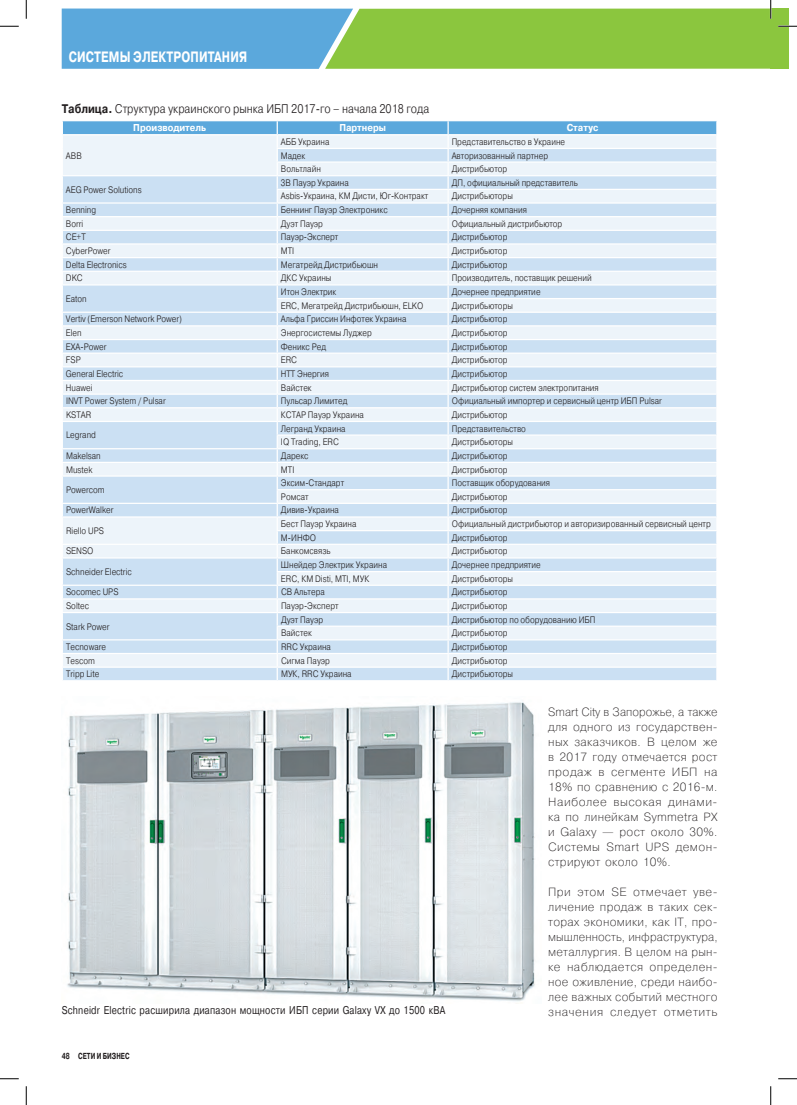
<style>
.page{position:relative;width:797px;height:1105px;background:#fff}
.page>*{position:absolute;margin:0;border:0;box-sizing:border-box;transform-origin:0 0}
.t1{font:700 15px "Pragmatica";letter-spacing:.01em;color:#fff;scale:.75 1}
.t2{font:300 12.5px "Pragmatica";color:#231f20;scale:.85 1}
.t3{font:200 11.88px/15px "Pragmatica";letter-spacing:.025em;color:#231f20;text-align:justify}
.t4{font:11.25px "Pragmatica";letter-spacing:.025em;color:#231f20;scale:.8 1}
.t5{font:700 10px "Pragmatica";color:#fff;scale:.9 1}
.t6{font:300 9.38px "Pragmatica";color:#231f20;scale:.85 1}
.t7{font:700 8.75px "Pragmatica";color:#231f20;scale:.7 1}
.s1{font-weight:700}
</style>
<div class="page">
<div style="left:770px;top:9px;width:18px;height:60px;background:#8bc63e"></div>
<svg style="left:62px;top:121px;width:655px;height:559px;background:#dbe9f6"></svg>
<img style="left:67px;top:702px;width:468px;height:300px">
<svg style="left:0;top:25px;width:19px;height:2px"></svg>
<svg style="left:778px;top:25px;width:19px;height:2px"></svg>
<svg style="left:0;top:1078px;width:19px;height:1px"></svg>
<svg style="left:778px;top:1078px;width:19px;height:1px"></svg>
<svg style="left:25px;top:0;width:2px;height:19px"></svg>
<svg style="left:25px;top:1086px;width:2px;height:19px"></svg>
<svg style="left:62px;top:0;width:709px;height:69px;background:#8ac38d"></svg>
<svg style="left:770px;top:1086px;width:1px;height:19px"></svg>
<h1 class="t1" style="left:69px;top:47px;width:23px">Систе</h1>
<h1 class="t1" style="left:109px;top:47px;width:186px">мы электропитания</h1>
<h2 class="t2" style="left:62px;top:101px;width:434px"><span class="s1">Таблица.</span> Структура украинского рынка ИБП 2017‑го – начала 2018 года</h2>
<p class="t5" style="left:133px;top:121px;width:83px">Производитель</p>
<p class="t5" style="left:339px;top:121px;width:53px">Партнеры</p>
<p class="t5" style="left:566px;top:121px;width:37px">Статус</p>
<p class="t6" style="left:66px;top:149px;width:20px">ABB</p>
<p class="t6" style="left:281px;top:136px;width:59px">АББ Украина</p>
<p class="t6" style="left:451px;top:136px;width:135px">Представительство в Украине</p>
<p class="t6" style="left:281px;top:149px;width:30px">Мадек</p>
<p class="t6" style="left:451px;top:149px;width:115px">Авторизованный партнер</p>
<p class="t6" style="left:281px;top:163px;width:49px">Вольтлайн</p>
<p class="t6" style="left:451px;top:163px;width:67px">Дистрибьютор</p>
<p class="t6" style="left:66px;top:183px;width:91px">AEG Power Solutions</p>
<p class="t6" style="left:281px;top:177px;width:81px">3В Пауэр Украина</p>
<p class="t6" style="left:451px;top:177px;width:150px">ДП, официальный представитель</p>
<p class="t6" style="left:281px;top:190px;width:175px">Asbis-Украина, КМ Дисти, Юг-Контракт</p>
<p class="t6" style="left:451px;top:190px;width:74px">Дистрибьюторы</p>
<p class="t6" style="left:66px;top:204px;width:37px">Benning</p>
<p class="t6" style="left:281px;top:204px;width:127px">Беннинг Пауэр Электроникс</p>
<p class="t6" style="left:451px;top:204px;width:90px">Дочерняя компания</p>
<p class="t6" style="left:66px;top:218px;width:22px">Borri</p>
<p class="t6" style="left:281px;top:218px;width:51px">Дуэт Пауэр</p>
<p class="t6" style="left:451px;top:218px;width:132px">Официальный дистрибьютор</p>
<p class="t6" style="left:66px;top:231px;width:25px">CE+T</p>
<p class="t6" style="left:281px;top:231px;width:69px">Пауэр-Эксперт</p>
<p class="t6" style="left:451px;top:231px;width:67px">Дистрибьютор</p>
<p class="t6" style="left:66px;top:245px;width:54px">CyberPower</p>
<p class="t6" style="left:281px;top:245px;width:17px">MTI</p>
<p class="t6" style="left:451px;top:245px;width:67px">Дистрибьютор</p>
<p class="t6" style="left:66px;top:259px;width:73px">Delta Electronics</p>
<p class="t6" style="left:281px;top:259px;width:116px">Мегатрейд Дистрибьюшн</p>
<p class="t6" style="left:451px;top:259px;width:67px">Дистрибьютор</p>
<p class="t6" style="left:66px;top:272px;width:21px">DKC</p>
<p class="t6" style="left:281px;top:272px;width:61px">ДКС Украины</p>
<p class="t6" style="left:452px;top:272px;width:166px">Производитель, поставщик решений</p>
<p class="t6" style="left:66px;top:293px;width:26px">Eaton</p>
<p class="t6" style="left:281px;top:286px;width:67px">Итон Электрик</p>
<p class="t6" style="left:452px;top:286px;width:106px">Дочернее предприятие</p>
<p class="t6" style="left:281px;top:299px;width:169px">ERC, Мегатрейд Дистрибьюшн, ELKO</p>
<p class="t6" style="left:452px;top:299px;width:73px">Дистрибьюторы</p>
<p class="t6" style="left:66px;top:313px;width:138px">Vertiv (Emerson Network Power)</p>
<p class="t6" style="left:281px;top:313px;width:149px">Альфа Гриссин Инфотек Украина</p>
<p class="t6" style="left:452px;top:313px;width:67px">Дистрибьютор</p>
<p class="t6" style="left:66px;top:327px;width:20px">Elen</p>
<p class="t6" style="left:281px;top:327px;width:108px">Энергосистемы Луджер</p>
<p class="t6" style="left:452px;top:327px;width:67px">Дистрибьютор</p>
<p class="t6" style="left:66px;top:340px;width:49px">EXA‑Power</p>
<p class="t6" style="left:281px;top:340px;width:55px">Феникс Ред</p>
<p class="t6" style="left:452px;top:340px;width:67px">Дистрибьютор</p>
<p class="t6" style="left:66px;top:354px;width:19px">FSP</p>
<p class="t6" style="left:281px;top:354px;width:21px">ERC</p>
<p class="t6" style="left:452px;top:354px;width:67px">Дистрибьютор</p>
<p class="t6" style="left:66px;top:368px;width:69px">General Electric</p>
<p class="t6" style="left:281px;top:368px;width:58px">НТТ Энергия</p>
<p class="t6" style="left:452px;top:368px;width:67px">Дистрибьютор</p>
<p class="t6" style="left:66px;top:381px;width:33px">Huawei</p>
<p class="t6" style="left:281px;top:381px;width:38px">Вайстек</p>
<p class="t6" style="left:452px;top:381px;width:174px">Дистрибьютор систем электропитания</p>
<p class="t6" style="left:66px;top:395px;width:119px">INVT Power System / Pulsar</p>
<p class="t6" style="left:281px;top:395px;width:80px">Пульсар Лимитед</p>
<p class="t6" style="left:452px;top:395px;width:249px">Официальный импортер и сервисный центр ИБП Pulsar</p>
<p class="t6" style="left:66px;top:409px;width:31px">KSTAR</p>
<p class="t6" style="left:281px;top:409px;width:99px">КСТАР Пауэр Украина</p>
<p class="t6" style="left:452px;top:409px;width:67px">Дистрибьютор</p>
<p class="t6" style="left:66px;top:429px;width:37px">Legrand</p>
<p class="t6" style="left:281px;top:422px;width:78px">Легранд Украина</p>
<p class="t6" style="left:452px;top:422px;width:89px">Представительство</p>
<p class="t6" style="left:281px;top:436px;width:70px">IQ Trading, ERC</p>
<p class="t6" style="left:452px;top:436px;width:73px">Дистрибьюторы</p>
<p class="t6" style="left:66px;top:450px;width:42px">Makelsan</p>
<p class="t6" style="left:281px;top:450px;width:34px">Дарекс</p>
<p class="t6" style="left:452px;top:450px;width:67px">Дистрибьютор</p>
<p class="t6" style="left:66px;top:463px;width:33px">Mustek</p>
<p class="t6" style="left:281px;top:463px;width:17px">MTI</p>
<p class="t6" style="left:452px;top:463px;width:67px">Дистрибьютор</p>
<p class="t6" style="left:66px;top:484px;width:47px">Powercom</p>
<p class="t6" style="left:281px;top:477px;width:76px">Эксим-Стандарт</p>
<p class="t6" style="left:452px;top:477px;width:117px">Поставщик оборудования</p>
<p class="t6" style="left:281px;top:491px;width:34px">Ромсат</p>
<p class="t6" style="left:452px;top:491px;width:67px">Дистрибьютор</p>
<p class="t6" style="left:66px;top:504px;width:57px">PowerWalker</p>
<p class="t6" style="left:281px;top:504px;width:70px">Дивив-Украина</p>
<p class="t6" style="left:452px;top:504px;width:67px">Дистрибьютор</p>
<p class="t6" style="left:66px;top:525px;width:46px">Riello UPS</p>
<p class="t6" style="left:281px;top:518px;width:90px">Бест Пауэр Украина</p>
<p class="t6" style="left:452px;top:518px;width:306px">Официальный дистрибьютор и авторизированный сервисный центр</p>
<p class="t6" style="left:281px;top:532px;width:43px">М‑ИНФО</p>
<p class="t6" style="left:452px;top:532px;width:67px">Дистрибьютор</p>
<p class="t6" style="left:66px;top:545px;width:34px">SENSO</p>
<p class="t6" style="left:281px;top:545px;width:60px">Банкомсвязь</p>
<p class="t6" style="left:452px;top:545px;width:67px">Дистрибьютор</p>
<p class="t6" style="left:66px;top:566px;width:79px">Schneider Electric</p>
<p class="t6" style="left:281px;top:559px;width:126px">Шнейдер Электрик Украина</p>
<p class="t6" style="left:452px;top:559px;width:106px">Дочернее предприятие</p>
<p class="t6" style="left:281px;top:572px;width:105px">ERC, КМ Disti, MTI, МУК</p>
<p class="t6" style="left:452px;top:572px;width:73px">Дистрибьюторы</p>
<p class="t6" style="left:66px;top:586px;width:63px">Socomec UPS</p>
<p class="t6" style="left:281px;top:586px;width:53px">СВ Альтера</p>
<p class="t6" style="left:452px;top:586px;width:67px">Дистрибьютор</p>
<p class="t6" style="left:66px;top:600px;width:29px">Soltec</p>
<p class="t6" style="left:281px;top:600px;width:69px">Пауэр-Эксперт</p>
<p class="t6" style="left:452px;top:600px;width:67px">Дистрибьютор</p>
<p class="t6" style="left:66px;top:620px;width:53px">Stark Power</p>
<p class="t6" style="left:281px;top:613px;width:51px">Дуэт Пауэр</p>
<p class="t6" style="left:452px;top:613px;width:170px">Дистрибьютор по оборудованию ИБП</p>
<p class="t6" style="left:281px;top:627px;width:38px">Вайстек</p>
<p class="t6" style="left:452px;top:627px;width:67px">Дистрибьютор</p>
<p class="t6" style="left:66px;top:641px;width:49px">Tecnoware</p>
<p class="t6" style="left:281px;top:641px;width:60px">RRC Украина</p>
<p class="t6" style="left:452px;top:641px;width:67px">Дистрибьютор</p>
<p class="t6" style="left:66px;top:654px;width:35px">Tescom</p>
<p class="t6" style="left:281px;top:654px;width:59px">Сигма Пауэр</p>
<p class="t6" style="left:452px;top:654px;width:67px">Дистрибьютор</p>
<p class="t6" style="left:66px;top:668px;width:41px">Tripp Lite</p>
<p class="t6" style="left:281px;top:668px;width:85px">МУК, RRC Украина</p>
<p class="t6" style="left:452px;top:668px;width:73px">Дистрибьюторы</p>
<p class="t4" style="left:62px;top:1003px;width:481px">Schneidr Electric расширила диапазон мощности ИБП серии Galaxy VX до 1500 кВА</p>
<p class="t7" style="left:62px;top:1050px;width:98px">48 СЕТИ И БИЗНЕС</p>
<p class="t3" style="left:548px;top:704px;width:171px">Smart City в Запорожье, а также для одного из государствен&shy;ных заказчиков. В целом же в 2017 году отмечается рост продаж в сегменте ИБП на 18% по сравнению с 2016‑м.<br>Наиболее высокая динами&shy;ка по линейкам Symmetra PX и Galaxy — рост около 30%.<br>Системы Smart UPS демон&shy;стрируют около 10%.</p>
<p class="t3" style="left:548px;top:884px;width:171px">При этом SE отмечает уве&shy;личение продаж в таких сек&shy;торах экономики, как IT, про&shy;мышленность, инфраструктура, металлургия. В целом на рын&shy;ке наблюдается определен&shy;ное оживление, среди наибо&shy;лее важных событий местного значения следует отметить</p>
</div>
